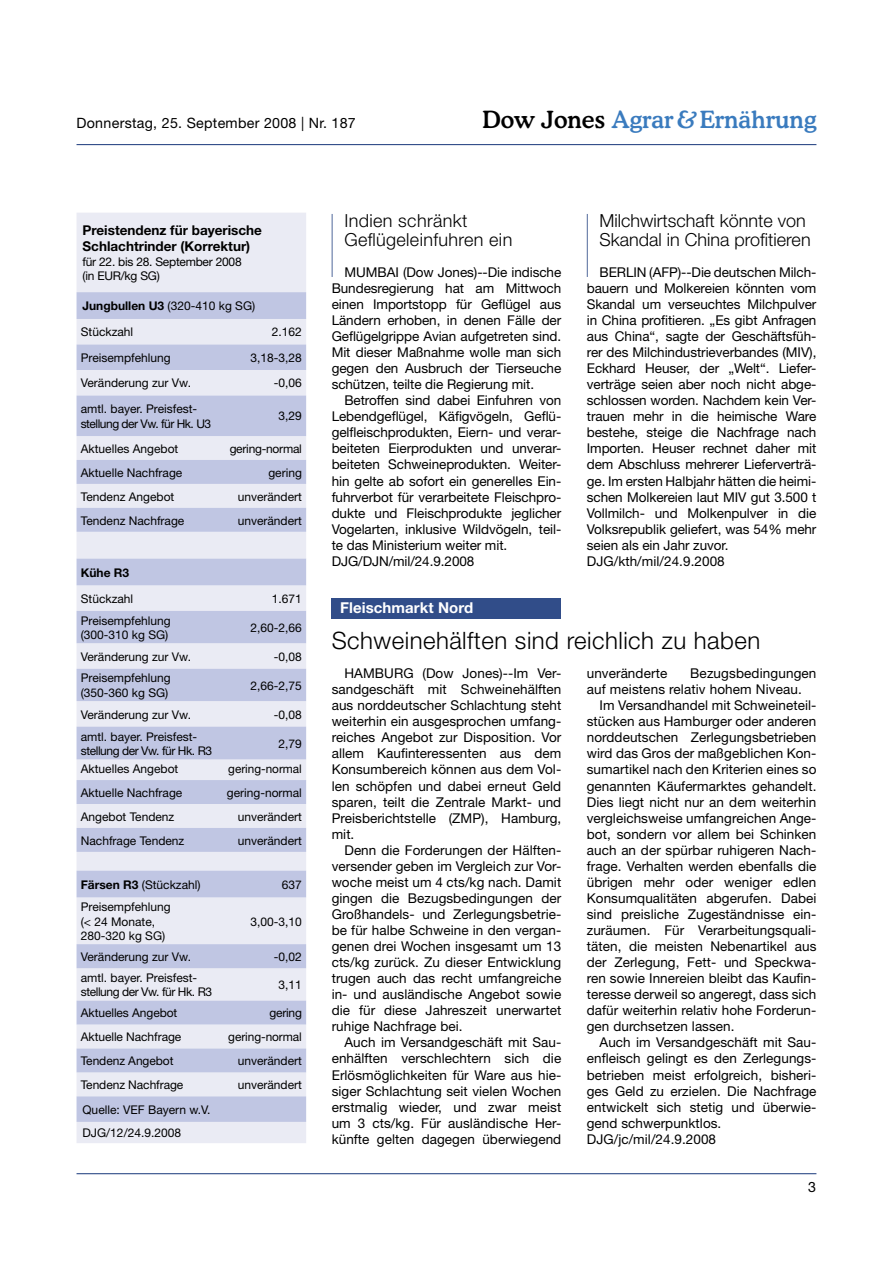
<style>
.page{position:relative;width:893px;height:1263px;background:#fff}
.page>*{position:absolute;margin:0;border:0;box-sizing:border-box;transform-origin:0 0}
.t1{font:300 24px "Helvetica Neue LT";letter-spacing:.02em;color:#000}
.t2{font:500 23.7px "Dow Jones Cooper";color:#3a7bbe}
.t3{font:300 18px/19.5px "Helvetica Neue LT";color:#000}
.t4{font:300 18px/19.5px "Helvetica Neue LT";letter-spacing:.02em;color:#000}
.t5{font:700 15px "Helvetica Neue LT";letter-spacing:.005em;color:#fff}
.t6{font:14.25px "Helvetica Neue LT";letter-spacing:.02em;color:#000}
.t7{font:13.5px/16px "Helvetica Neue LT";letter-spacing:-.005em;color:#000;text-align:justify}
.t8{font:700 13.5px/16.2px "Helvetica Neue LT";color:#000}
.t9{font:12px/14.4px "Helvetica Neue LT";color:#000}
.t10{font:12px/14.4px "Helvetica Neue LT";letter-spacing:-.02em;color:#000}
.t11{font:700 12px "Helvetica Neue LT";color:#000}
.t12{font:11.85px "Helvetica Neue LT";color:#000}
.s1{color:#000}
.s2{font-weight:700}
</style>
<div class="page">
<hr style="left:77px;top:1173px;width:739px;height:1px;background:#314d89">
<hr style="left:77px;top:144px;width:739px;height:1px;background:#314d89">
<div style="left:77px;top:213px;width:229px;height:930px;background:#eaebf4"></div>
<svg style="left:77px;top:292px;width:229px;height:830px;background:#d3d7eb"></svg>
<div style="left:332px;top:598px;width:229px;height:20px;background:#314d89"></div>
<hr style="left:332px;top:214px;width:1px;height:63px;background:#314d89">
<hr style="left:587px;top:214px;width:1px;height:63px;background:#314d89">
<p class="t6" style="left:77px;top:114px;width:281px">Donnerstag, 25. September 2008 | Nr. 187</p>
<h2 class="t2" style="left:482px;top:103px;width:336px"><span class="s1">Dow Jones</span> Agrar &amp; Ernährung</h2>
<p class="t8" style="left:83px;top:222px;width:181px">Preistendenz für bayerische<br>Schlachtrinder (Korrektur)</p>
<p class="t10" style="left:83px;top:254px;width:161px">für 22. bis 28. September 2008 (in EUR/kg SG)</p>
<p class="t9" style="left:81px;top:293px;width:176px;line-height:26.1px"><span class="s2">Jungbullen U3</span> (320-410 kg SG)<br>Stückzahl</p>
<p class="t9" style="left:272px;top:325px;width:32px">2.162</p>
<p class="t9" style="left:81px;top:350px;width:92px">Preisempfehlung</p>
<p class="t9" style="left:251px;top:350px;width:53px">3,18-3,28</p>
<p class="t9" style="left:81px;top:376px;width:112px">Veränderung zur Vw.</p>
<p class="t9" style="left:274px;top:376px;width:30px">-0,06</p>
<p class="t10" style="left:81px;top:402px;width:132px">amtl. bayer. Preisfest&shy;stellung der Vw. für Hk. U3</p>
<p class="t9" style="left:279px;top:409px;width:25px">3,29</p>
<p class="t9" style="left:81px;top:441px;width:99px">Aktuelles Angebot</p>
<p class="t10" style="left:230px;top:441px;width:74px">gering-normal</p>
<p class="t9" style="left:81px;top:465px;width:103px">Aktuelle Nachfrage</p>
<p class="t9" style="left:268px;top:465px;width:35px">gering</p>
<p class="t9" style="left:81px;top:489px;width:95px">Tendenz Angebot</p>
<p class="t9" style="left:238px;top:489px;width:66px">unverändert</p>
<p class="t9" style="left:81px;top:513px;width:105px">Tendenz Nachfrage</p>
<p class="t9" style="left:238px;top:513px;width:66px">unverändert</p>
<p class="t11" style="left:81px;top:565px;width:50px">Kühe R3</p>
<p class="t9" style="left:81px;top:591px;width:54px">Stückzahl</p>
<p class="t9" style="left:272px;top:591px;width:32px">1.671</p>
<p class="t9" style="left:81px;top:613px;width:92px">Preisempfehlung (300-310 kg SG)</p>
<p class="t9" style="left:251px;top:620px;width:53px">2,60-2,66</p>
<p class="t9" style="left:81px;top:649px;width:112px">Veränderung zur Vw.</p>
<p class="t9" style="left:274px;top:649px;width:30px">-0,08</p>
<p class="t9" style="left:81px;top:671px;width:92px">Preisempfehlung (350-360 kg SG)</p>
<p class="t9" style="left:251px;top:678px;width:53px">2,66-2,75</p>
<p class="t9" style="left:81px;top:707px;width:112px">Veränderung zur Vw.</p>
<p class="t9" style="left:274px;top:707px;width:30px">-0,08</p>
<p class="t10" style="left:81px;top:729px;width:133px">amtl. bayer. Preisfest&shy;stellung der Vw. für Hk. R3</p>
<p class="t9" style="left:279px;top:736px;width:25px">2,79</p>
<p class="t9" style="left:81px;top:761px;width:99px">Aktuelles Angebot</p>
<p class="t12" style="left:228px;top:762px;width:75px">gering-normal</p>
<p class="t9" style="left:81px;top:785px;width:103px">Aktuelle Nachfrage</p>
<p class="t9" style="left:227px;top:785px;width:77px">gering-normal</p>
<p class="t9" style="left:81px;top:809px;width:95px">Angebot Tendenz</p>
<p class="t9" style="left:238px;top:809px;width:66px">unverändert</p>
<p class="t9" style="left:81px;top:833px;width:105px">Nachfrage Tendenz</p>
<p class="t9" style="left:238px;top:833px;width:66px">unverändert</p>
<p class="t9" style="left:81px;top:877px;width:121px"><span class="s2">Färsen R3</span> (Stückzahl)</p>
<p class="t9" style="left:282px;top:877px;width:22px">637</p>
<p class="t9" style="left:81px;top:899px;width:92px">Preisempfehlung (&lt; 24 Monate,<br>280-320 kg SG)</p>
<p class="t9" style="left:251px;top:914px;width:53px">3,00-3,10</p>
<p class="t9" style="left:81px;top:949px;width:112px">Veränderung zur Vw.</p>
<p class="t9" style="left:274px;top:949px;width:30px">-0,02</p>
<p class="t10" style="left:81px;top:970px;width:133px">amtl. bayer. Preisfest&shy;stellung der Vw. für Hk. R3</p>
<p class="t9" style="left:279px;top:977px;width:25px">3,11</p>
<p class="t9" style="left:81px;top:1006px;width:98px">Aktuelles Angebot</p>
<p class="t9" style="left:270px;top:1006px;width:34px">gering</p>
<p class="t9" style="left:81px;top:1029px;width:102px">Aktuelle Nachfrage</p>
<p class="t9" style="left:228px;top:1029px;width:75px">gering-normal</p>
<p class="t9" style="left:81px;top:1053px;width:94px">Tendenz Angebot</p>
<p class="t9" style="left:238px;top:1053px;width:66px">unverändert</p>
<p class="t9" style="left:81px;top:1077px;width:104px">Tendenz Nachfrage</p>
<p class="t9" style="left:238px;top:1077px;width:66px">unverändert</p>
<p class="t9" style="left:83px;top:1098px;width:129px;line-height:23.4px">Quelle: VEF Bayern w.V.<br>DJG/12/24.9.2008</p>
<h3 class="t4" style="left:344px;top:210px;width:169px">Indien schränkt<br>Geflügeleinfuhren ein</h3>
<p class="t7" style="left:332px;top:264px;width:231px;text-indent:13px">MUMBAI (Dow Jones)--Die indische Bundesregierung hat am Mittwoch einen Importstopp für Geflügel aus Ländern erhoben, in denen Fälle der Geflügelgrippe Avian aufgetreten sind.<br>Mit dieser Maßnahme wolle man sich gegen den Ausbruch der Tierseuche schützen, teilte die Regierung mit.</p>
<p class="t7" style="left:332px;top:392px;width:231px;text-align:left;text-indent:13px">Betroffen sind dabei Einfuhren von Lebendgeflügel, Käfigvögeln, Geflü&shy;gelfleischprodukten, Eiern- und verar&shy;beiteten Eierprodukten und unverar&shy;beiteten Schweineprodukten. Weiter&shy;hin gelte ab sofort ein generelles Ein&shy;fuhrverbot für verarbeitete Fleischpro&shy;dukte und Fleischprodukte jeglicher Vogelarten, inklusive Wildvögeln, teil&shy;te das Ministerium weiter mit.<br>DJG/DJN/mil/24.9.2008</p>
<p class="t5" style="left:340px;top:598px;width:135px">Fleischmarkt Nord</p>
<h3 class="t3" style="left:600px;top:210px;width:213px">Milchwirtschaft könnte von<br>Skandal in China profitieren</h3>
<p class="t7" style="left:587px;top:264px;width:231px;text-align:left;text-indent:13px">BERLIN (AFP)--Die deutschen Milch&shy;bauern und Molkereien könnten vom Skandal um verseuchtes Milchpulver in China profitieren. „Es gibt Anfragen aus China“, sagte der Geschäftsfüh&shy;rer des Milchindustrieverbandes (MIV), Eckhard Heuser, der „Welt“. Liefer&shy;verträge seien aber noch nicht abge&shy;schlossen worden. Nachdem kein Ver&shy;trauen mehr in die heimische Ware bestehe, steige die Nachfrage nach Importen. Heuser rechnet daher mit dem Abschluss mehrerer Lieferverträ&shy;ge. Im ersten Halbjahr hätten die heimi&shy;schen Molkereien laut MIV gut 3.500 t Vollmilch- und Molkenpulver in die Volksrepublik geliefert, was 54% mehr seien als ein Jahr zuvor.<br>DJG/kth/mil/24.9.2008</p>
<h1 class="t1" style="left:332px;top:626px;width:430px">Schweinehälften sind reichlich zu haben</h1>
<p class="t7" style="left:332px;top:665px;width:231px;text-indent:13px">HAMBURG (Dow Jones)--Im Ver&shy;sandgeschäft mit Schweinehälften aus norddeutscher Schlachtung steht weiterhin ein ausgesprochen umfang&shy;reiches Angebot zur Disposition. Vor allem Kaufinteressenten aus dem Konsumbereich können aus dem Vol&shy;len schöpfen und dabei erneut Geld sparen, teilt die Zentrale Markt- und Preisberichtstelle (ZMP), Hamburg, mit.</p>
<p class="t7" style="left:332px;top:842px;width:231px;text-indent:13px">Denn die Forderungen der Hälften&shy;versender geben im Vergleich zur Vor&shy;woche meist um 4 cts/kg nach. Damit gingen die Bezugsbedingungen der Großhandels- und Zerlegungsbetrie&shy;be für halbe Schweine in den vergan&shy;genen drei Wochen insgesamt um 13 cts/kg zurück. Zu dieser Entwicklung trugen auch das recht umfangreiche in- und ausländische Angebot sowie die für diese Jahreszeit unerwartet ruhige Nachfrage bei.</p>
<p class="t7" style="left:332px;top:1034px;width:231px;text-indent:13px">Auch im Versandgeschäft mit Sau&shy;enhälften verschlechtern sich die Erlösmöglichkeiten für Ware aus hie&shy;siger Schlachtung seit vielen Wochen erstmalig wieder, und zwar meist um 3 cts/kg. Für ausländische Her&shy;künfte gelten dagegen überwiegend</p>
<p class="t7" style="left:587px;top:665px;width:231px;text-indent:103px">Bezugsbedingungen auf meistens relativ hohem Niveau.</p>
<p class="t7" style="left:587px;top:697px;width:231px;text-indent:13px">Im Versandhandel mit Schweineteil&shy;stücken aus Hamburger oder anderen norddeutschen Zerlegungsbetrieben wird das Gros der maßgeblichen Kon&shy;sumartikel nach den Kriterien eines so genannten Käufermarktes gehandelt.<br>Dies liegt nicht nur an dem weiterhin vergleichsweise umfangreichen Ange&shy;bot, sondern vor allem bei Schinken auch an der spürbar ruhigeren Nach&shy;frage. Verhalten werden ebenfalls die übrigen mehr oder weniger edlen Konsumqualitäten abgerufen. Dabei sind preisliche Zugeständnisse ein&shy;zuräumen. Für Verarbeitungsquali&shy;täten, die meisten Nebenartikel aus der Zerlegung, Fett- und Speckwa&shy;ren sowie Innereien bleibt das Kaufin&shy;teresse derweil so angeregt, dass sich dafür weiterhin relativ hohe Forderun&shy;gen durchsetzen lassen.</p>
<p class="t7" style="left:587px;top:1034px;width:231px;text-align:left;text-indent:13px">Auch im Versandgeschäft mit Sau&shy;enfleisch gelingt es den Zerlegungs&shy;betrieben meist erfolgreich, bisheri&shy;ges Geld zu erzielen. Die Nachfrage entwickelt sich stetig und überwie&shy;gend schwerpunktlos.<br>DJG/jc/mil/24.9.2008</p>
<p class="t7" style="left:587px;top:665px;width:82px">unveränderte</p>
<p class="t6" style="left:808px;top:1178px;width:9px">3</p>
</div>
